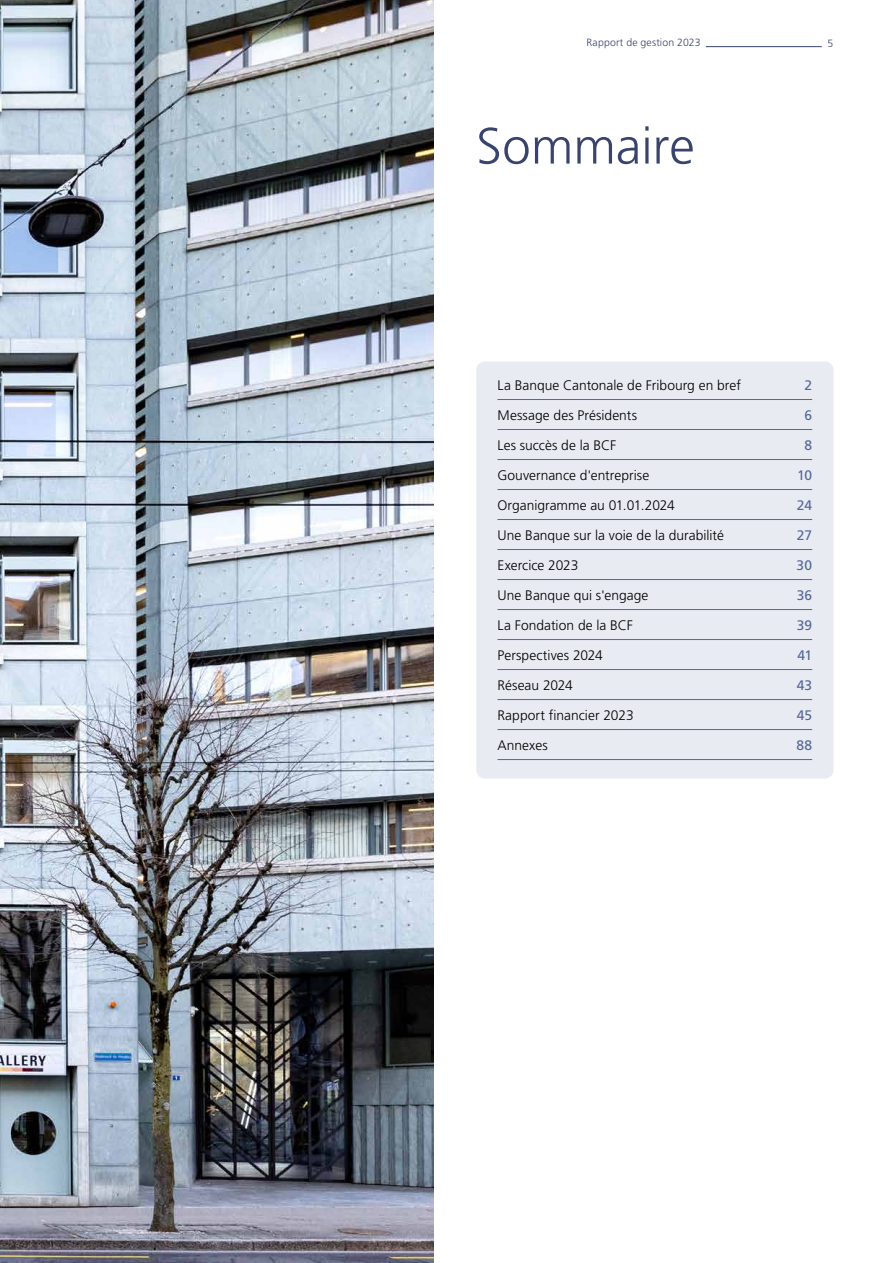
<style>
.page{position:relative;width:893px;height:1263px;background:#fff}
.page>*{position:absolute;margin:0;border:0;box-sizing:border-box;transform-origin:0 0}
.t1{font:300 51px "Frutiger";color:#39446d}
.t2{font:300 13.8px "Frutiger";color:#000}
.t3{font:13.8px "Frutiger";letter-spacing:.005em;color:#546798}
.t4{font:300 10.5px "Frutiger";letter-spacing:.015em;color:#39446d}
</style>
<div class="page">
<hr style="left:706px;top:46px;width:116px;height:1px;background:#39446d">
<img style="left:0;top:0;width:434px;height:1263px">
<div style="left:476px;top:361px;width:357px;height:418px;background:#e9ebf2;border-radius:9px"></div>
<hr style="left:497px;top:399px;width:315px;height:1px;background:#546798">
<hr style="left:497px;top:429px;width:315px;height:1px;background:#546798">
<hr style="left:497px;top:459px;width:315px;height:1px;background:#546798">
<hr style="left:497px;top:489px;width:315px;height:1px;background:#546798">
<hr style="left:497px;top:519px;width:315px;height:1px;background:#546798">
<hr style="left:497px;top:549px;width:315px;height:1px;background:#546798">
<hr style="left:497px;top:579px;width:315px;height:1px;background:#546798">
<hr style="left:497px;top:609px;width:315px;height:1px;background:#546798">
<hr style="left:497px;top:639px;width:315px;height:1px;background:#546798">
<hr style="left:497px;top:669px;width:315px;height:1px;background:#546798">
<hr style="left:497px;top:699px;width:315px;height:1px;background:#546798">
<hr style="left:497px;top:729px;width:315px;height:1px;background:#546798">
<hr style="left:497px;top:759px;width:315px;height:1px;background:#546798">
<p class="t4" style="left:587px;top:37px;width:115px">Rapport de gestion 2023</p>
<h1 class="t1" style="left:476px;top:117px;width:220px">Sommaire</h1>
<p class="t4" style="left:828px;top:37px;width:7px">5</p>
<p class="t2" style="left:497px;top:377px;width:245px">La Banque Cantonale de Fribourg en bref</p>
<p class="t3" style="left:804px;top:377px;width:9px">2</p>
<p class="t2" style="left:497px;top:407px;width:141px">Message des Présidents</p>
<p class="t3" style="left:804px;top:407px;width:9px">6</p>
<p class="t2" style="left:497px;top:437px;width:120px">Les succès de la BCF</p>
<p class="t3" style="left:804px;top:437px;width:9px">8</p>
<p class="t2" style="left:497px;top:467px;width:153px">Gouvernance d'entreprise</p>
<p class="t3" style="left:797px;top:467px;width:17px">10</p>
<p class="t2" style="left:497px;top:497px;width:179px">Organigramme au 01.01.2024</p>
<p class="t3" style="left:797px;top:497px;width:17px">24</p>
<p class="t2" style="left:497px;top:527px;width:228px">Une Banque sur la voie de la durabilité</p>
<p class="t3" style="left:797px;top:527px;width:17px">27</p>
<p class="t2" style="left:497px;top:557px;width:82px">Exercice 2023</p>
<p class="t3" style="left:797px;top:557px;width:17px">30</p>
<p class="t2" style="left:497px;top:587px;width:152px">Une Banque qui s'engage</p>
<p class="t3" style="left:797px;top:587px;width:17px">36</p>
<p class="t2" style="left:497px;top:617px;width:137px">La Fondation de la BCF</p>
<p class="t3" style="left:797px;top:617px;width:17px">39</p>
<p class="t2" style="left:497px;top:647px;width:107px">Perspectives 2024</p>
<p class="t3" style="left:797px;top:647px;width:16px">41</p>
<p class="t2" style="left:497px;top:677px;width:77px">Réseau 2024</p>
<p class="t3" style="left:797px;top:677px;width:17px">43</p>
<p class="t2" style="left:498px;top:707px;width:138px">Rapport financier 2023</p>
<p class="t3" style="left:797px;top:707px;width:17px">45</p>
<p class="t2" style="left:498px;top:737px;width:52px">Annexes</p>
<p class="t3" style="left:796px;top:737px;width:17px">88</p>
</div>
